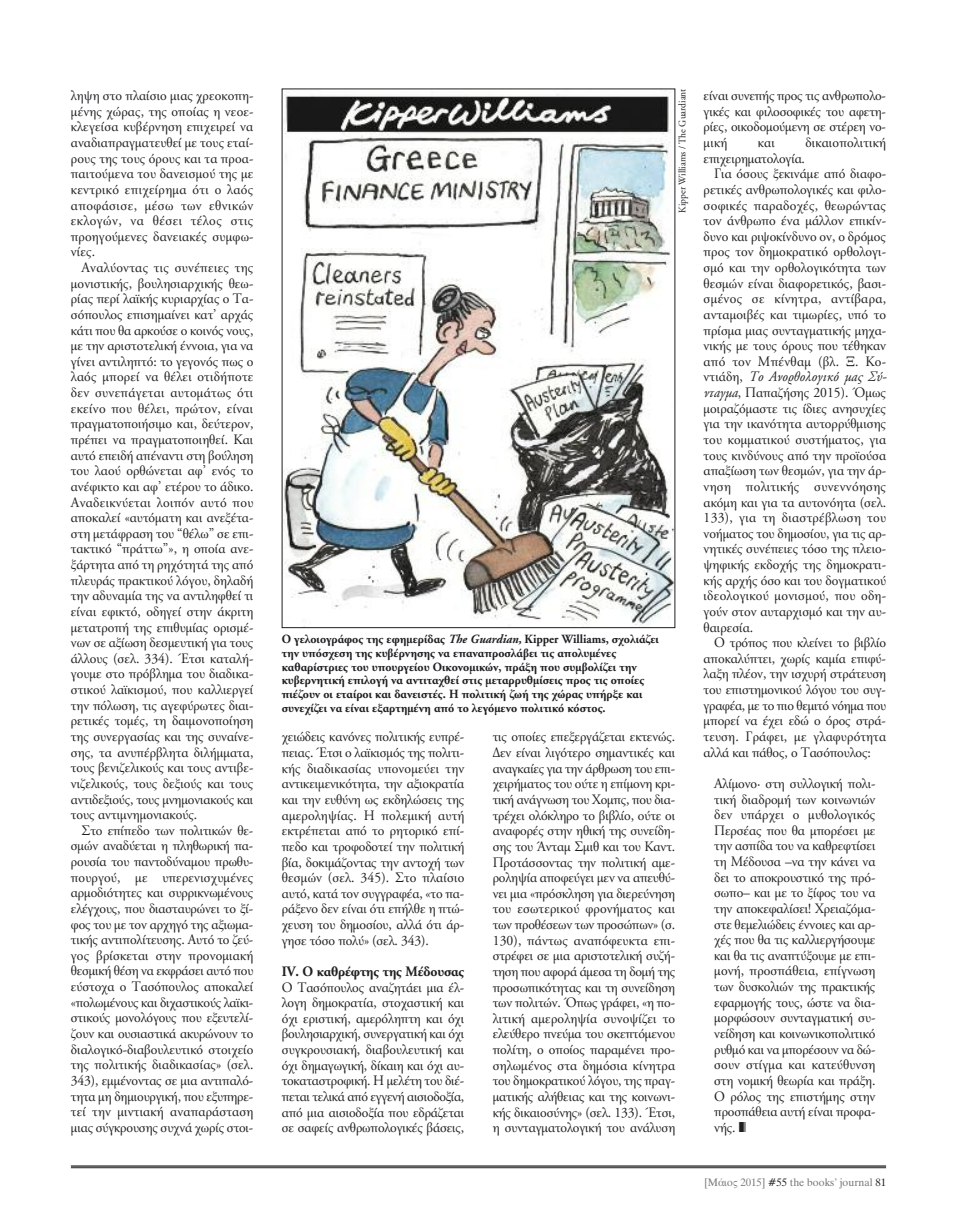
<style>
.page{position:relative;width:957px;height:1230px;background:#fff}
.page>*{position:absolute;margin:0;border:0;box-sizing:border-box;transform-origin:0 0}
.t1{font:14.38px/15.6px "CF Garamond";color:#201e21;text-align:justify;scale:.95 1}
.t2{font:14.38px "CF Garamond";letter-spacing:.02em;color:#201e21;scale:.95 1}
.t3{font:14.38px "CF Garamond";letter-spacing:-.02em;color:#201e21;scale:.95 1}
.t4{font:italic 14.38px "CF Garamond";letter-spacing:.01em;color:#201e21;scale:.95 1}
.t5{font:700 14.38px "CF Garamond";letter-spacing:-.01em;color:#201e21;scale:.95 1}
.t6{font:700 12.5px/13.8px "CF Garamond";color:#201e21;scale:.95 1}
.t7{font:11.25px "Mg Times";color:#79787a}
.t8{font:10px "CF Garamond";color:#201e21;scale:.95 1}
.s1{font-style:italic}
.s2{font-style:normal}
.s3{color:#201e21}
</style>
<div class="page">
<hr style="left:71px;top:1165px;width:815px;height:1px;background:#201e21">
<hr style="left:71px;top:1167px;width:815px;height:1px;background:#201e21">
<img style="left:284px;top:91px;width:389px;height:534px">
<p class="t1" style="left:71px;top:90px;width:194px">ληψη στο πλαίσιο μιας χρεοκοπη&shy;μένης χώρας, της οποίας η νεοε&shy;κλεγείσα κυβέρνηση επιχειρεί να αναδιαπραγματευθεί με τους εταί&shy;ρους της τους όρους και τα προα&shy;παιτούμενα του δανεισμού της με κεντρικό επιχείρημα ότι ο λαός αποφάσισε, μέσω των εθνικών εκλογών, να θέσει τέλος στις προηγούμενες δανειακές συμφω&shy;νίες.</p>
<p class="t1" style="left:71px;top:261px;width:194px;text-indent:11px">Αναλύοντας τις συνέπειες της μονιστικής, βουλησιαρχικής θεω&shy;ρίας περί λαϊκής κυριαρχίας ο Τα&shy;σόπουλος επισημαίνει κατ’ αρχάς κάτι που θα αρκούσε ο κοινός νους, με την αριστοτελική έννοια, για να γίνει αντιληπτό: το γεγονός πως ο λαός μπορεί να θέλει οτιδήποτε δεν συνεπάγεται αυτομάτως ότι εκείνο που θέλει, πρώτον, είναι πραγματοποιήσιμο και, δεύτερον, πρέπει να πραγματοποιηθεί. Και αυτό επειδή απέναντι στη βούληση του λαού ορθώνεται αφ’ ενός το ανέφικτο και αφ’ ετέρου το άδικο.<br>Αναδεικνύεται λοιπόν αυτό που αποκαλεί «αυτόματη και ανεξέτα&shy;στη μετάφραση του “θέλω” σε επι&shy;τακτικό “πράττω”», η οποία ανε&shy;ξάρτητα από τη ρηχότητά της από πλευράς πρακτικού λόγου, δηλαδή την αδυναμία της να αντιληφθεί τι είναι εφικτό, οδηγεί στην άκριτη μετατροπή της επιθυμίας ορισμέ&shy;νων σε αξίωση δεσμευτική για τους άλλους (σελ. 334). Έτσι καταλή&shy;γουμε στο πρόβλημα του διαδικα&shy;στικού λαϊκισμού, που καλλιεργεί την πόλωση, τις αγεφύρωτες διαι&shy;ρετικές τομές, τη δαιμονοποίηση της συνεργασίας και της συναίνε&shy;σης, τα ανυπέρβλητα διλήμματα, τους βενιζελικούς και τους αντιβε&shy;νιζελικούς, τους δεξιούς και τους αντιδεξιούς, τους μνημονιακούς και τους αντιμνημονιακούς.</p>
<p class="t1" style="left:71px;top:824px;width:194px;text-indent:11px">Στο επίπεδο των πολιτικών θε&shy;σμών αναδύεται η πληθωρική πα&shy;ρουσία του παντοδύναμου πρωθυ&shy;πουργού, με υπερενισχυμένες αρμοδιότητες και συρρικνωμένους ελέγχους, που διασταυρώνει το ξί&shy;φος του με τον αρχηγό της αξιωμα&shy;τικής αντιπολίτευσης. Αυτό το ζεύ&shy;γος βρίσκεται στην προνομιακή θεσμική θέση να εκφράσει αυτό που εύστοχα ο Τασόπουλος αποκαλεί «πολωμένους και διχαστικούς λαϊκι&shy;στικούς μονολόγους που εξευτελί&shy;ζουν και ουσιαστικά ακυρώνουν το διαλογικό-διαβουλευτικό στοιχείο της πολιτικής διαδικασίας» (σελ.<br>343), εμμένοντας σε μια αντιπαλό&shy;τητα μη δημιουργική, που εξυπηρε&shy;τεί την μιντιακή αναπαράσταση μιας σύγκρουσης συχνά χωρίς στοι-</p>
<p class="t8" style="left:679px;top:213px;width:132px;rotate:-90deg">Kipper Williams / The guardiant</p>
<p class="t6" style="left:282px;top:634px;width:398px">Ο γελοιογράφος της εφημερίδας <span class="s1">The Guardian,</span> Kipper Williams, σχολιάζει την υπόσχεση της κυβέρνησης να επαναπροσλάβει τις απολυμένες καθαρίστριες του υπουργείου Οικονομικών, πράξη που συμβολίζει την κυβερνητική επιλογή να αντιταχθεί στις μεταρρυθμίσεις προς τις οποίες πιέζουν οι εταίροι και δανειστές. η πολιτική ζωή της χώρας υπήρξε και συνεχίζει να είναι εξαρτημένη από το λεγόμενο πολιτικό κόστος.</p>
<p class="t1" style="left:282px;top:731px;width:194px">χειώδεις κανόνες πολιτικής ευπρέ&shy;πειας. Έτσι ο λαϊκισμός της πολιτι&shy;κής διαδικασίας υπονομεύει την αντικειμενικότητα, την αξιοκρατία και την ευθύνη ως εκδηλώσεις της αμεροληψίας. Η πολεμική αυτή εκτρέπεται από το ρητορικό επί&shy;πεδο και τροφοδοτεί την πολιτική βία, δοκιμάζοντας την αντοχή των θεσμών (σελ. 345). Στο πλαίσιο αυτό, κατά τον συγγραφέα, «το πα&shy;ράξενο δεν είναι ότι επήλθε η πτώ&shy;χευση του δημοσίου, αλλά ότι άρ&shy;γησε τόσο πολύ» (σελ. 343).</p>
<p class="t5" style="left:282px;top:966px;width:194px">ΙV. Ο καθρέφτης της μέδουσας</p>
<p class="t1" style="left:282px;top:981px;width:194px">Ο Τασόπουλος αναζητάει μια έλ&shy;λογη δημοκρατία, στοχαστική και όχι εριστική, αμερόληπτη και όχι βουλησιαρχική, συνεργατική και όχι συγκρουσιακή, διαβουλευτική και όχι δημαγωγική, δίκαιη και όχι αυ&shy;τοκαταστροφική. Η μελέτη του διέ&shy;πεται τελικά από εγγενή αισιοδοξία, από μια αισιοδοξία που εδράζεται σε σαφείς ανθρωπολογικές βάσεις,</p>
<p class="t1" style="left:493px;top:731px;width:194px">τις οποίες επεξεργάζεται εκτενώς.<br>Δεν είναι λιγότερο σημαντικές και αναγκαίες για την άρθρωση του επι&shy;χειρήματος του ούτε η επίμονη κρι&shy;τική ανάγνωση του Xoμπς, που δια&shy;τρέχει ολόκληρο το βιβλίο, ούτε οι αναφορές στην ηθική της συνείδη&shy;σης του Άνταμ Σμιθ και του Καντ.<br>Προτάσσοντας την πολιτική αμε&shy;ροληψία αποφεύγει μεν να απευθύ&shy;νει μια «πρόσκληση για διερεύνηση του εσωτερικού φρονήματος και των προθέσεων των προσώπων» (σ.<br>130), πάντως αναπόφευκτα επι&shy;στρέφει σε μια αριστοτελική συζή&shy;τηση που αφορά άμεσα τη δομή της προσωπικότητας και τη συνείδηση των πολιτών. Όπως γράφει, «η πο&shy;λιτική αμεροληψία συνοψίζει το ελεύθερο πνεύμα του σκεπτόμενου πολίτη, ο οποίος παραμένει προ&shy;σηλωμένος στα δημόσια κίνητρα του δημοκρατικού λόγου, της πραγ&shy;ματικής αλήθειας και της κοινωνι&shy;κής δικαιοσύνης» (σελ. 133). Έτσι, η συνταγματολογική του ανάλυση</p>
<p class="t1" style="left:703px;top:90px;width:193px">είναι συνεπής προς τις ανθρωπολο&shy;γικές και φιλοσοφικές του αφετη&shy;ρίες, οικοδομούμενη σε στέρεη νο&shy;μική</p>
<p class="t1" style="left:758px;top:136px;width:19px">και</p>
<p class="t1" style="left:805px;top:136px;width:87px">δικαιοπολιτική</p>
<p class="t1" style="left:703px;top:152px;width:108px">επιχειρηματολογία.</p>
<p class="t1" style="left:714px;top:168px;width:182px">για όσους ξεκινάμε από διαφο-</p>
<p class="t1" style="left:703px;top:183px;width:194px">ρετικές ανθρωπολογικές και φιλο-</p>
<p class="t2" style="left:703px;top:200px;width:194px">σοφικές παραδοχές, θεωρώντας</p>
<p class="t1" style="left:703px;top:215px;width:194px">τον άνθρωπο ένα μάλλον επικίν-</p>
<p class="t1" style="left:703px;top:230px;width:194px">δυνο και ριψοκίνδυνο ον, ο δρόμος</p>
<p class="t1" style="left:703px;top:246px;width:194px">προς τον δημοκρατικό ορθολογι-</p>
<p class="t1" style="left:703px;top:261px;width:194px">σμό και την ορθολογικότητα των</p>
<p class="t1" style="left:703px;top:277px;width:194px">θεσμών είναι διαφορετικός, βασι-</p>
<p class="t2" style="left:703px;top:294px;width:194px">σμένος σε κίνητρα, αντίβαρα,</p>
<p class="t1" style="left:703px;top:308px;width:194px">ανταμοιβές και τιμωρίες, υπό το</p>
<p class="t1" style="left:703px;top:324px;width:194px">πρίσμα μιας συνταγματικής μηχα-</p>
<p class="t1" style="left:703px;top:340px;width:194px">νικής με τους όρους που τέθηκαν</p>
<p class="t2" style="left:703px;top:356px;width:194px">από τον Μπένθαμ (βλ. Ξ. Κο-</p>
<p class="t4" style="left:703px;top:372px;width:194px"><span class="s2">ντιάδη,</span> Το Ανορθολογικό μας Σύ-</p>
<p class="t1" style="left:703px;top:386px;width:194px"><span class="s1">νταγμα</span>, Παπαζήσης 2015). Όμως</p>
<p class="t1" style="left:703px;top:402px;width:194px">μοιραζόμαστε τις ίδιες ανησυχίες</p>
<p class="t1" style="left:703px;top:418px;width:194px">για την ικανότητα αυτορρύθμισης</p>
<p class="t1" style="left:703px;top:433px;width:194px">του κομματικού συστήματος, για</p>
<p class="t1" style="left:703px;top:449px;width:194px">τους κινδύνους από την προϊούσα</p>
<p class="t1" style="left:703px;top:465px;width:194px">απαξίωση των θεσμών, για την άρ-</p>
<p class="t2" style="left:703px;top:481px;width:194px">νηση πολιτικής συνεννόησης</p>
<p class="t1" style="left:703px;top:496px;width:194px">ακόμη και για τα αυτονόητα (σελ.</p>
<p class="t2" style="left:703px;top:512px;width:194px">133), για τη διαστρέβλωση του</p>
<p class="t1" style="left:703px;top:527px;width:194px">νοήματος του δημοσίου, για τις αρ-</p>
<p class="t1" style="left:703px;top:543px;width:194px">νητικές συνέπειες τόσο της πλειο-</p>
<p class="t1" style="left:703px;top:558px;width:194px">ψηφικής εκδοχής της δημοκρατι-</p>
<p class="t1" style="left:703px;top:574px;width:194px">κής αρχής όσο και του δογματικού</p>
<p class="t2" style="left:703px;top:591px;width:194px">ιδεολογικού μονισμού, που οδη-</p>
<p class="t1" style="left:703px;top:605px;width:194px">γούν στον αυταρχισμό και την αυ-</p>
<p class="t1" style="left:703px;top:621px;width:54px">θαιρεσία.</p>
<p class="t1" style="left:714px;top:636px;width:182px">Ο τρόπος που κλείνει το βιβλίο</p>
<p class="t1" style="left:703px;top:652px;width:193px">αποκαλύπτει, χωρίς καμία επιφύ-</p>
<p class="t1" style="left:703px;top:668px;width:194px">λαξη πλέον, την ισχυρή στράτευση</p>
<p class="t1" style="left:703px;top:683px;width:193px">του επιστημονικού λόγου του συγ-</p>
<p class="t3" style="left:703px;top:700px;width:194px">γραφέα, με το πιο θεμιτό νόημα που</p>
<p class="t1" style="left:703px;top:715px;width:193px">μπορεί να έχει εδώ ο όρος στρά-</p>
<p class="t1" style="left:703px;top:730px;width:194px">τευση. γράφει, με γλαφυρότητα</p>
<p class="t1" style="left:703px;top:746px;width:178px">αλλά και πάθος, ο Τασόπουλος:</p>
<p class="t1" style="left:714px;top:777px;width:171px">Αλίμονο· στη συλλογική πολι&shy;τική διαδρομή των κοινωνιών δεν υπάρχει ο μυθολογικός Περσέας που θα μπορέσει με την ασπίδα του να καθρεφτίσει τη Μέδουσα –να την κάνει να δει το αποκρουστικό της πρό&shy;σωπο– και με το ξίφος του να την αποκεφαλίσει! Χρειαζόμα&shy;στε θεμελιώδεις έννοιες και αρ&shy;χές που θα τις καλλιεργήσουμε και θα τις αναπτύξουμε με επι&shy;μονή, προσπάθεια, επίγνωση των δυσκολιών της πρακτικής εφαρμογής τους, ώστε να δια&shy;μορφώσουν συνταγματική συ&shy;νείδηση και κοινωνικοπολιτικό ρυθμό και να μπορέσουν να δώ&shy;σουν στίγμα και κατεύθυνση στη νομική θεωρία και πράξη.<br>Ο ρόλος της επιστήμης στην προσπάθεια αυτή είναι προφα&shy;νής.</p>
<p class="t7" style="left:704px;top:1176px;width:183px">[Μάιος 2015] <span class="s3">#55</span> the books’ jοurnal <span class="s3">81</span></p>
</div>
